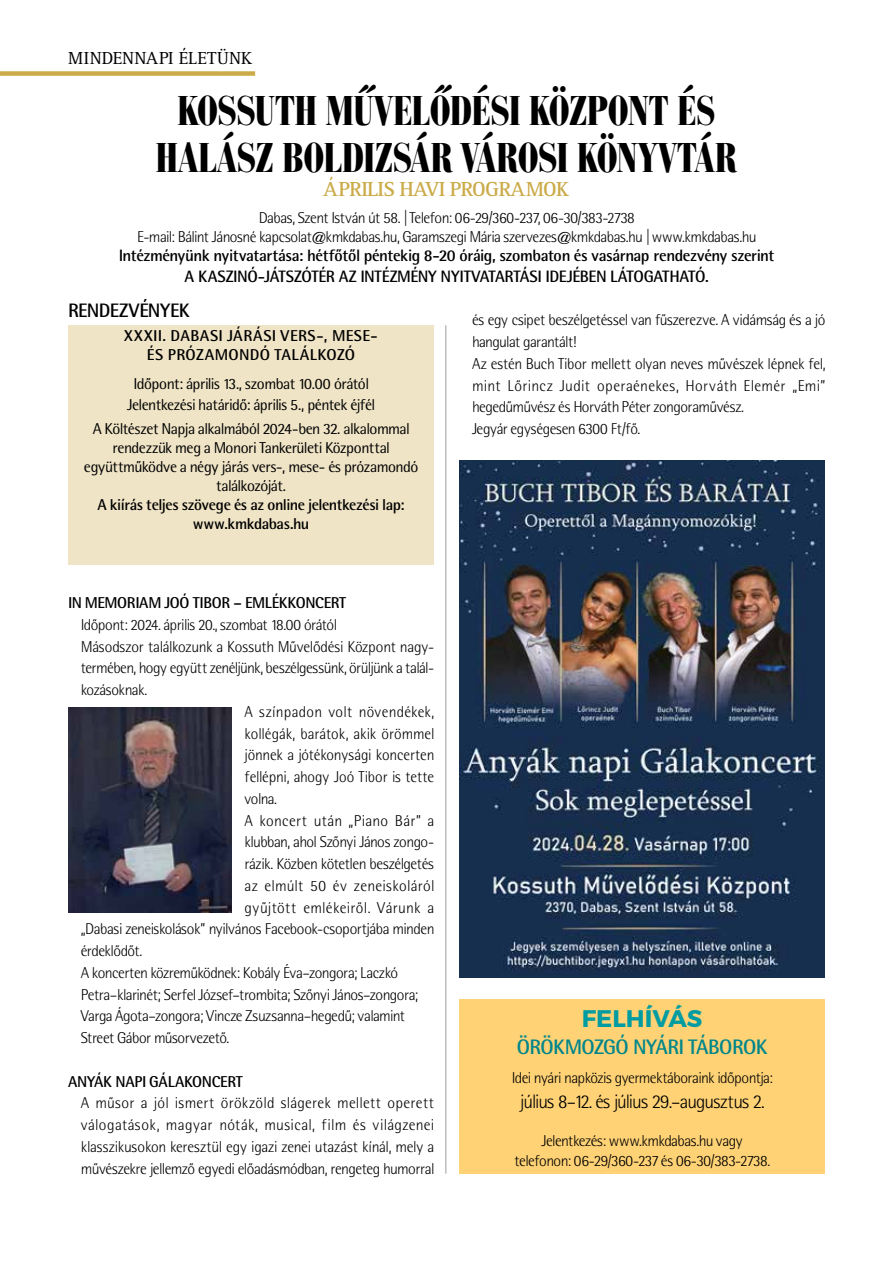
<style>
.page{position:relative;width:893px;height:1263px;background:#fff}
.page>*{position:absolute;margin:0;border:0;box-sizing:border-box;transform-origin:0 0}
.t1{font:43.5px/46.5px "Bauer Bodoni Blk Cn PFL";color:#000;text-align:center;scale:.89 1}
.t2{font:700 24px "Montserrat";color:#009ca2}
.t3{font:700 21px "Rotis Sm Sn PFL";letter-spacing:-.005em;color:#00868b}
.t4{font:700 21px "Rotis Srf PFL";color:#cbab49}
.t5{font:19.5px "Rotis Sm Sn Lt PFL";color:#000}
.t6{font:700 19.5px "Rotis Sm Sn PFL";color:#000}
.t7{font:18px "Rotis Srf PFL";letter-spacing:.025em;color:#000}
.t8{font:700 16.5px/21px "Rotis Sm Sn PFL";letter-spacing:.005em;color:#000;text-align:center}
.t9{font:15.75px/21.8px "Rotis Sm Sn Lt PFL";letter-spacing:.01em;color:#000;text-align:center}
.t10{font:15.75px/19px "Rotis Sm Sn PFL";letter-spacing:.005em;color:#000;text-align:center}
.t11{font:700 15.75px/19px "Rotis Sm Sn PFL";letter-spacing:.01em;color:#000;text-align:center}
.t12{font:15.75px "Rotis Sm Sn Lt PFL";letter-spacing:.06em;color:#000}
.t13{font:700 15.75px/19px "Rotis Sm Sn PFL";letter-spacing:.05em;color:#000;text-align:center}
.t14{font:15.75px "Rotis Sm Sn Lt PFL";letter-spacing:.03em;color:#000}
.t15{font:15.75px "Rotis Sm Sn Lt PFL";letter-spacing:.04em;color:#000}
.t16{font:15.75px "Rotis Sm Sn Lt PFL";letter-spacing:.055em;color:#000}
</style>
<div class="page">
<div style="left:0;top:71px;width:255px;height:5px;background:#cbab49"></div>
<div style="left:68px;top:325px;width:366px;height:240px;background:#efe4c6"></div>
<hr style="left:445px;top:325px;width:1px;height:849px;background:#9d9e9e">
<img style="left:68px;top:708px;width:164px;height:205px">
<img style="left:459px;top:460px;width:366px;height:517px">
<div style="left:459px;top:1000px;width:366px;height:174px;background:#fed275"></div>
<p class="t7" style="left:68px;top:47px;width:186px">MINDENNAPI ÉLETÜNK</p>
<h1 class="t1" style="left:156px;top:87px;width:654px">KOSSUTH MŰVELŐDÉSI KÖZPONT ÉS<br>HALÁSZ BOLDIZSÁR VÁROSI KÖNYVTÁR</h1>
<h3 class="t4" style="left:323px;top:177px;width:248px">ÁPRILIS HAVI PROGRAMOK</h3>
<p class="t9" style="left:137px;top:208px;width:620px;line-height:19px">Dabas, Szent István út 58. | Telefon: 06-29/360-237, 06-30/383-2738<br>E-mail: Bálint Jánosné kapcsolat@kmkdabas.hu, Garamszegi Mária szervezes@kmkdabas.hu | www.kmkdabas.hu</p>
<p class="t8" style="left:119px;top:245px;width:657px">Intézményünk nyitvatartása: hétfőtől péntekig 8-20 óráig, szombaton és vasárnap rendezvény szerint<br>A KASZINÓ-JÁTSZÓTÉR AZ INTÉZMÉNY NYITVATARTÁSI IDEJÉBEN LÁTOGATHATÓ.</p>
<p class="t6" style="left:68px;top:298px;width:123px">RENDEZVÉNYEK</p>
<p class="t13" style="left:124px;top:326px;width:255px">XXXII. DABASI JÁRÁSI VERS-, MESE-<br>ÉS PRÓZAMONDÓ TALÁLKOZÓ</p>
<p class="t10" style="left:127px;top:373px;width:249px;line-height:21px">Időpont: április 13., szombat 10.00 órától<br>Jelentkezési határidő: április 5., péntek éjfél</p>
<p class="t10" style="left:84px;top:419px;width:335px">A Költészet Napja alkalmából 2024-ben 32. alkalommal rendezzük meg a Monori Tankerületi Központtal együttműködve a négy járás vers-, mese- és prózamondó találkozóját.</p>
<p class="t11" style="left:97px;top:495px;width:308px">A kiírás teljes szövege és az online jelentkezési lap: www.kmkdabas.hu</p>
<p class="t11" style="left:68px;top:593px;width:279px">IN MEMORIAM JOÓ TIBOR – EMLÉKKONCERT</p>
<p class="t9" style="left:81px;top:614px;width:257px">Időpont: 2024. április 20., szombat 18.00 órától</p>
<p class="t9" style="left:81px;top:635px;width:354px">Másodszor találkozunk a Kossuth Művelődési Központ nagy-</p>
<p class="t9" style="left:81px;top:657px;width:354px">termében, hogy együtt zenéljünk, beszélgessünk, örüljünk a talál-</p>
<p class="t9" style="left:81px;top:679px;width:67px">kozásoknak.</p>
<p class="t16" style="left:244px;top:702px;width:191px">A színpadon volt növendékek,</p>
<p class="t15" style="left:244px;top:724px;width:191px">kollégák, barátok, akik örömmel</p>
<p class="t9" style="left:244px;top:744px;width:191px">jönnek a jótékonysági koncerten</p>
<p class="t14" style="left:244px;top:768px;width:191px">fellépni, ahogy Joó Tibor is tette</p>
<p class="t9" style="left:244px;top:788px;width:33px">volna.</p>
<p class="t12" style="left:244px;top:811px;width:191px">A koncert után „Piano Bár” a</p>
<p class="t9" style="left:244px;top:831px;width:191px">klubban, ahol Szőnyi János zongo-</p>
<p class="t9" style="left:244px;top:853px;width:191px">rázik. Közben kötetlen beszélgetés</p>
<p class="t12" style="left:244px;top:876px;width:191px">az elmúlt 50 év zeneiskoláról</p>
<p class="t12" style="left:244px;top:898px;width:191px">gyűjtött emlékeiről. Várunk a</p>
<p class="t9" style="left:81px;top:918px;width:354px">„Dabasi zeneiskolások” nyilvános Facebook-csoportjába minden</p>
<p class="t9" style="left:81px;top:940px;width:62px">érdeklődőt.</p>
<p class="t9" style="left:81px;top:962px;width:318px">A koncerten közreműködnek: Kobály Éva–zongora; Laczkó</p>
<p class="t9" style="left:81px;top:983px;width:339px">Petra–klarinét; Serfel József–trombita; Szőnyi János–zongora;</p>
<p class="t9" style="left:81px;top:1005px;width:325px">Varga Ágota–zongora; Vincze Zsuzsanna–hegedű; valamint</p>
<p class="t9" style="left:81px;top:1027px;width:149px">Street Gábor műsorvezető.</p>
<p class="t11" style="left:68px;top:1071px;width:176px">ANYÁK NAPI GÁLAKONCERT</p>
<p class="t9" style="left:81px;top:1092px;width:354px;text-align:justify">A műsor a jól ismert örökzöld slágerek mellett operett válogatások, magyar nóták, musical, film és világzenei klasszikusokon keresztül egy igazi zenei utazást kínál, mely a művészekre jellemző egyedi előadásmódban, rengeteg humorral</p>
<p class="t9" style="left:472px;top:309px;width:354px;text-align:left">és egy csipet beszélgetéssel van fűszerezve. A vidámság és a jó hangulat garantált!<br>Az estén Buch Tibor mellett olyan neves művészek lépnek fel, mint Lőrincz Judit operaénekes, Horváth Elemér „Emi” hegedűművész és Horváth Péter zongoraművész.<br>Jegyár egységesen 6300 Ft/fő.</p>
<h2 class="t2" style="left:582px;top:1004px;width:122px">FELHÍVÁS</h2>
<h3 class="t3" style="left:517px;top:1034px;width:252px">ÖRÖKMOZGÓ NYÁRI TÁBOROK</h3>
<p class="t9" style="left:512px;top:1066px;width:262px">Idei nyári napközis gyermektáboraink időpontja:</p>
<p class="t5" style="left:520px;top:1090px;width:245px">július 8–12. és július 29.–augusztus 2.</p>
<p class="t9" style="left:515px;top:1131px;width:256px;line-height:19px">Jelentkezés: www.kmkdabas.hu vagy telefonon: 06-29/360-237 és 06-30/383-2738.</p>
</div>
